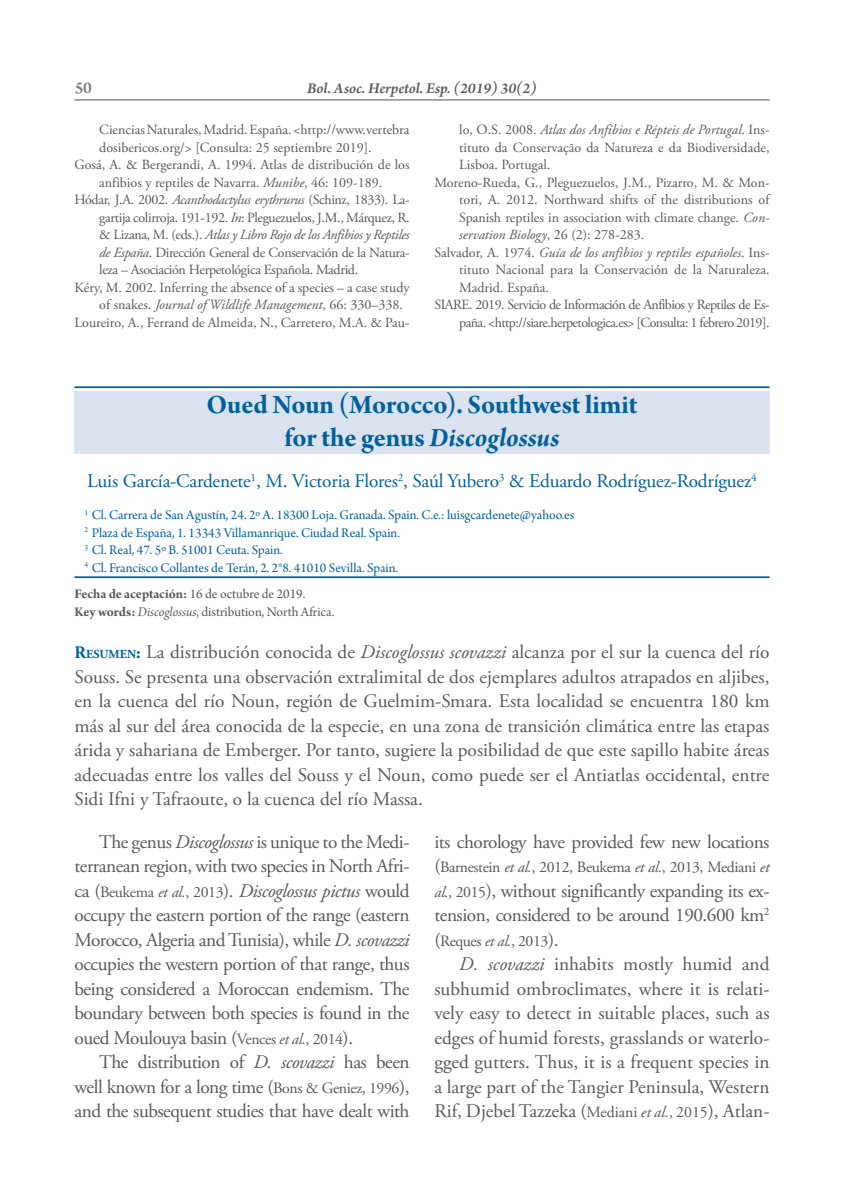
<style>
.page{position:relative;width:844px;height:1191px;background:#fff}
.page>*{position:absolute;margin:0;border:0;box-sizing:border-box;transform-origin:0 0}
.t1{font:28px "Arno Pro Bold Subhead";letter-spacing:-.005em;color:#00609e}
.t2{font:28px "Arno Pro Bold Italic Subhead";color:#00609e}
.t3{font:19.25px/24.5px "Adobe Garamond Pro";letter-spacing:-.025em;color:#58585a;text-align:justify}
.t4{font:19.25px "Adobe Garamond Pro";letter-spacing:-.01em;color:#00609e}
.t5{font:600 17.5px "Arno Pro";color:#58585a}
.t6{font:15.75px "Adobe Garamond Pro";letter-spacing:-.025em;color:#58585a}
.t7{font:italic 600 15.75px "Arno Pro";color:#58585a}
.t8{font:14px "Adobe Garamond Pro";color:#58585a}
.t9{font:14px/17.5px "Arno Pro Subhead";color:#00609e}
.t10{font:14px "Adobe Garamond Pro";letter-spacing:-.025em;color:#58585a}
.t11{font:italic 14px "Adobe Garamond Pro";color:#58585a}
.t12{font:14px "Adobe Garamond Pro";letter-spacing:-.04em;color:#58585a}
.t13{font:italic 14px "Adobe Garamond Pro";letter-spacing:-.025em;color:#58585a}
.t14{font:14px "Arno Pro Subhead";color:#58585a}
.t15{font:14px "Arno Pro Bold Subhead";letter-spacing:-.005em;color:#58585a}
.s1{font-style:italic}
.s2{font-style:normal}
.s3{font-family:"Arno Pro Bold Subhead"}
.s4{font-family:"Arno Pro Subhead"}
.s5{font-family:"Arno Pro Italic Subhead"}
.s6{font-weight:700;font-size:17.5px;color:#00609e}
.s7{font-weight:700;font-size:12.25px;color:#00609e}
.s8{font-size:15.75px}
.s9{font-style:italic;font-size:15.75px}
.s10{font-size:19.25px}
</style>
<div class="page">
<hr style="left:74px;top:99px;width:695px;height:2px;background:#58585a">
<div style="left:74px;top:391px;width:695px;height:62px;background:#dae2ef"></div>
<hr style="left:74px;top:386px;width:695px;height:2px;background:#00609e">
<hr style="left:74px;top:576px;width:695px;height:2px;background:#00609e">
<p class="t5" style="left:74px;top:78px;width:19px">50</p>
<p class="t7" style="left:307px;top:79px;width:231px">Bol. Asoc. Herpetol. Esp. (2019) 30(2)</p>
<p class="t8" style="left:99px;top:121px;width:312px">Ciencias Naturales, Madrid. España. &lt;http://www.vertebra</p>
<p class="t8" style="left:99px;top:139px;width:274px">dosibericos.org/&gt; [Consulta: 25 septiembre 2019].</p>
<p class="t8" style="left:74px;top:156px;width:336px">Gosá, A. &amp; Bergerandi, A. 1994. Atlas de distribución de los</p>
<p class="t8" style="left:99px;top:174px;width:284px">anfibios y reptiles de Navarra. <span class="s1">Munibe</span>, 46: 109-189.</p>
<p class="t10" style="left:74px;top:191px;width:336px">Hódar, J.A. 2002. <span class="s1">Acanthodactylus erythrurus</span> (Schinz, 1833). La-</p>
<p class="t10" style="left:99px;top:209px;width:312px">gartija colirroja. 191-192. <span class="s1">In</span>: Pleguezuelos, J.M., Márquez, R.</p>
<p class="t13" style="left:99px;top:226px;width:312px"><span class="s2">&amp; Lizana, M. (eds.).</span> Atlas y Libro Rojo de los Anfibios y Reptiles</p>
<p class="t10" style="left:99px;top:244px;width:312px"><span class="s1">de España</span>. Dirección General de Conservación de la Natura-</p>
<p class="t10" style="left:99px;top:261px;width:260px">leza – Asociación Herpetológica Española. Madrid.</p>
<p class="t8" style="left:74px;top:279px;width:336px">Kéry, M. 2002. Inferring the absence of a species – a case study</p>
<p class="t11" style="left:99px;top:296px;width:305px"><span class="s2">of snakes.</span> Journal of Wildlife Management<span class="s2">, 66: 330–338.</span></p>
<p class="t8" style="left:74px;top:314px;width:336px">Loureiro, A., Ferrand de Almeida, N., Carretero, M.A. &amp; Pau-</p>
<p class="t11" style="left:459px;top:121px;width:312px"><span class="s2">lo, O.S. 2008.</span> Atlas dos Anfíbios e Répteis de Portugal<span class="s2">. Ins-</span></p>
<p class="t8" style="left:459px;top:139px;width:312px">tituto da Conservação da Natureza e da Biodiversidade,</p>
<p class="t8" style="left:459px;top:156px;width:93px">Lisboa. Portugal.</p>
<p class="t8" style="left:434px;top:174px;width:336px">Moreno-Rueda, G., Pleguezuelos, J.M., Pizarro, M. &amp; Mon-</p>
<p class="t8" style="left:459px;top:191px;width:313px">tori, A. 2012. Northward shifts of the distributions of</p>
<p class="t8" style="left:459px;top:209px;width:312px">Spanish reptiles in association with climate change. <span class="s1">Con-</span></p>
<p class="t11" style="left:459px;top:226px;width:186px">servation Biology<span class="s2">, 26 (2): 278-283.</span></p>
<p class="t11" style="left:434px;top:244px;width:336px"><span class="s2">Salvador, A. 1974.</span> Guía de los anfibios y reptiles españoles<span class="s2">. Ins-</span></p>
<p class="t8" style="left:459px;top:261px;width:312px">tituto Nacional para la Conservación de la Naturaleza.</p>
<p class="t8" style="left:459px;top:279px;width:91px">Madrid. España.</p>
<p class="t12" style="left:434px;top:296px;width:336px">SIARE. 2019. Servicio de Información de Anfibios y Reptiles de Es-</p>
<p class="t12" style="left:459px;top:314px;width:312px">paña. &lt;http://siare.herpetologica.es&gt; [Consulta: 1 febrero 2019].</p>
<h1 class="t1" style="left:206px;top:388px;width:432px">Oued Noun (Morocco). Southwest limit</h1>
<h1 class="t2" style="left:284px;top:422px;width:276px"><span class="s3">for the genus</span> Discoglossus</h1>
<p class="t4" style="left:87px;top:470px;width:670px">Luis García-Cardenete<sup>1</sup>, M. Victoria Flores<sup>2</sup>, Saúl Yubero<sup>3</sup> &amp; Eduardo Rodríguez-Rodríguez<sup>4</sup></p>
<p class="t9" style="left:84px;top:507px;width:491px"><sup>1</sup> Cl. Carrera de San Agustín, 24. 2º A. 18300 Loja. Granada. Spain. C.e.: luisgcardenete@yahoo.es <sup>2</sup> Plaza de España, 1. 13343 Villamanrique. Ciudad Real. Spain.<br><sup>3</sup> Cl. Real, 47. 5º B. 51001 Ceuta. Spain.<br><sup>4</sup> Cl. Francisco Collantes de Terán, 2. 2°8. 41010 Sevilla. Spain.</p>
<p class="t15" style="left:74px;top:586px;width:232px">Fecha de aceptación: <span class="s4">16 de octubre de 2019.</span></p>
<p class="t14" style="left:74px;top:603px;width:261px"><span class="s3">Key words:</span> <span class="s5">Discoglossus</span>, distribution, North Africa.</p>
<p class="t3" style="left:74px;top:640px;width:696px"><span class="s6">R</span><span class="s7">ESUMEN</span><span class="s6">:</span> La distribución conocida de <span class="s1">Discoglossus scovazzi</span> alcanza por el sur la cuenca del río Souss. Se presenta una observación extralimital de dos ejemplares adultos atrapados en aljibes, en la cuenca del río Noun, región de Guelmim-Smara. Esta localidad se encuentra 180 km más al sur del área conocida de la especie, en una zona de transición climática entre las etapas árida y sahariana de Emberger. Por tanto, sugiere la posibilidad de que este sapillo habite áreas adecuadas entre los valles del Souss y el Noun, como puede ser el Antiatlas occidental, entre Sidi Ifni y Tafraoute, o la cuenca del río Massa.</p>
<p class="t3" style="left:74px;top:830px;width:336px;text-indent:25px">The genus <span class="s1">Discoglossus</span> is unique to the Medi&shy;terranean region, with two species in North Afri&shy;ca (<span class="s8">Beukema</span> <span class="s9">et al.</span><span class="s8">, 2013</span>). <span class="s1">Discoglossus pictus</span> would occupy the eastern portion of the range (eastern Morocco, Algeria and Tunisia), while <span class="s1">D. scovazzi </span>occupies the western portion of that range, thus being considered a Moroccan endemism. The boundary between both species is found in the oued Moulouya basin (<span class="s8">Vences</span> <span class="s9">et al.</span><span class="s8">, 2014</span>).</p>
<p class="t3" style="left:74px;top:1050px;width:336px;text-indent:25px">The distribution of <span class="s1">D. scovazzi</span> has been well known for a long time (<span class="s8">Bons &amp; Geniez, 1996</span>), and the subsequent studies that have dealt with</p>
<p class="t3" style="left:434px;top:830px;width:336px">its chorology have provided few new locations</p>
<p class="t6" style="left:434px;top:857px;width:336px"><span class="s10">(</span>Barnestein <span class="s1">et al.</span>, 2012, Beukema <span class="s1">et al.</span>, 2013, Mediani <span class="s1">et</span></p>
<p class="t3" style="left:434px;top:879px;width:336px"><span class="s9">al.</span><span class="s8">, 2015</span>), without significantly expanding its ex&shy;tension, considered to be around 190.600 km<sup>2</sup></p>
<p class="t6" style="left:434px;top:931px;width:126px"><span class="s10">(</span>Reques <span class="s1">et al.</span>, 2013<span class="s10">).</span></p>
<p class="t3" style="left:434px;top:952px;width:336px;text-indent:25px"><span class="s1">D. scovazzi</span> inhabits mostly humid and subhumid ombroclimates, where it is relati&shy;vely easy to detect in suitable places, such as edges of humid forests, grasslands or waterlo&shy;gged gutters. Thus, it is a frequent species in a large part of the Tangier Peninsula, Western Rif, Djebel Tazzeka (<span class="s8">Mediani</span> <span class="s9">et al.</span><span class="s8">, 2015</span>), Atlan-</p>
</div>
